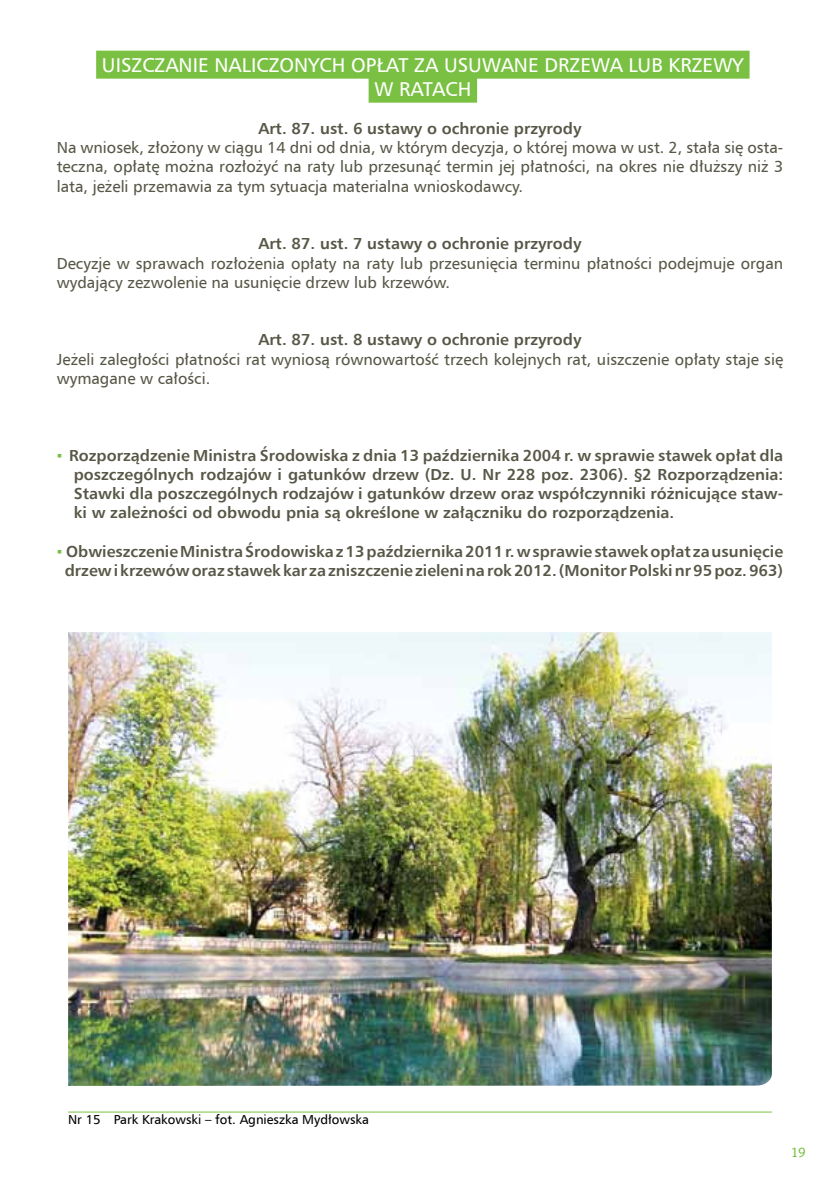
<style>
.page{position:relative;width:840px;height:1191px;background:#fff}
.page>*{position:absolute;margin:0;border:0;box-sizing:border-box;transform-origin:0 0}
.t1{font:20px/24px "Humnst 777 EU";color:#fff;text-align:center}
.t2{font:700 16px/19.2px "Humnst 777 EU";color:#585747;text-align:justify}
.t3{font:16px/19.2px "Humnst 777 EU";color:#585747}
.t4{font:14px "Naomi Sans EFN";color:#7ac143}
.t5{font:13px "Humnst 777 EU";color:#000}
.s1{font-family:"Times New Roman";font-weight:400;color:#7ac143}
</style>
<div class="page">
<img style="left:68px;top:632px;width:703px;height:454px">
<hr style="left:68px;top:1111px;width:703px;height:1px;background:#7ac143">
<div style="left:96px;top:51px;width:653px;height:28px;background:#7ac143"></div>
<div style="left:368px;top:75px;width:109px;height:28px;background:#7ac143"></div>
<p class="t1" style="left:102px;top:52px;width:643px">UISZCZANIE NALICZONYCH OPŁAT ZA USUWANE DRZEWA LUB KRZEWY<br>W RATACH</p>
<p class="t2" style="left:258px;top:119px;width:324px">Art. 87. ust. 6 ustawy o ochronie przyrody</p>
<p class="t3" style="left:57px;top:138px;width:727px;text-align:justify">Na wniosek, złożony w ciągu 14 dni od dnia, w którym decyzja, o której mowa w ust. 2, stała się osta&shy;teczna, opłatę można rozłożyć na raty lub przesunąć termin jej płatności, na okres nie dłuższy niż 3 lata, jeżeli przemawia za tym sytuacja materialna wnioskodawcy.</p>
<p class="t2" style="left:258px;top:234px;width:324px">Art. 87. ust. 7 ustawy o ochronie przyrody</p>
<p class="t3" style="left:57px;top:253px;width:727px">Decyzje w sprawach rozłożenia opłaty na raty lub przesunięcia terminu płatności podejmuje organ wydający zezwolenie na usunięcie drzew lub krzewów.</p>
<p class="t2" style="left:258px;top:330px;width:324px">Art. 87. ust. 8 ustawy o ochronie przyrody</p>
<p class="t3" style="left:57px;top:349px;width:727px">Jeżeli zaległości płatności rat wyniosą równowartość trzech kolejnych rat, uiszczenie opłaty staje się wymagane w całości.</p>
<p class="t2" style="left:74px;top:445px;width:710px;text-indent:-17px"><span class="s1">▪</span> Rozporządzenie Ministra Środowiska z dnia 13 października 2004 r. w sprawie stawek opłat dla poszczególnych rodzajów i gatunków drzew (Dz. U. Nr 228 poz. 2306). §2 Rozporządzenia:<br>Stawki dla poszczególnych rodzajów i gatunków drzew oraz współczynniki różnicujące staw&shy;ki w zależności od obwodu pnia są określone w załączniku do rozporządzenia.</p>
<p class="t2" style="left:57px;top:541px;width:727px;text-align:center"><span class="s1">▪</span> Obwieszczenie Ministra Środowiska z 13 października 2011 r. w sprawie stawek opłat za usunięcie drzew i krzewów oraz stawek kar za zniszczenie zieleni na rok 2012. (Monitor Polski nr 95 poz. 963)</p>
<p class="t5" style="left:68px;top:1111px;width:302px">Nr 15 Park Krakowski – fot. Agnieszka Mydłowska</p>
<p class="t4" style="left:790px;top:1143px;width:17px">19</p>
</div>
